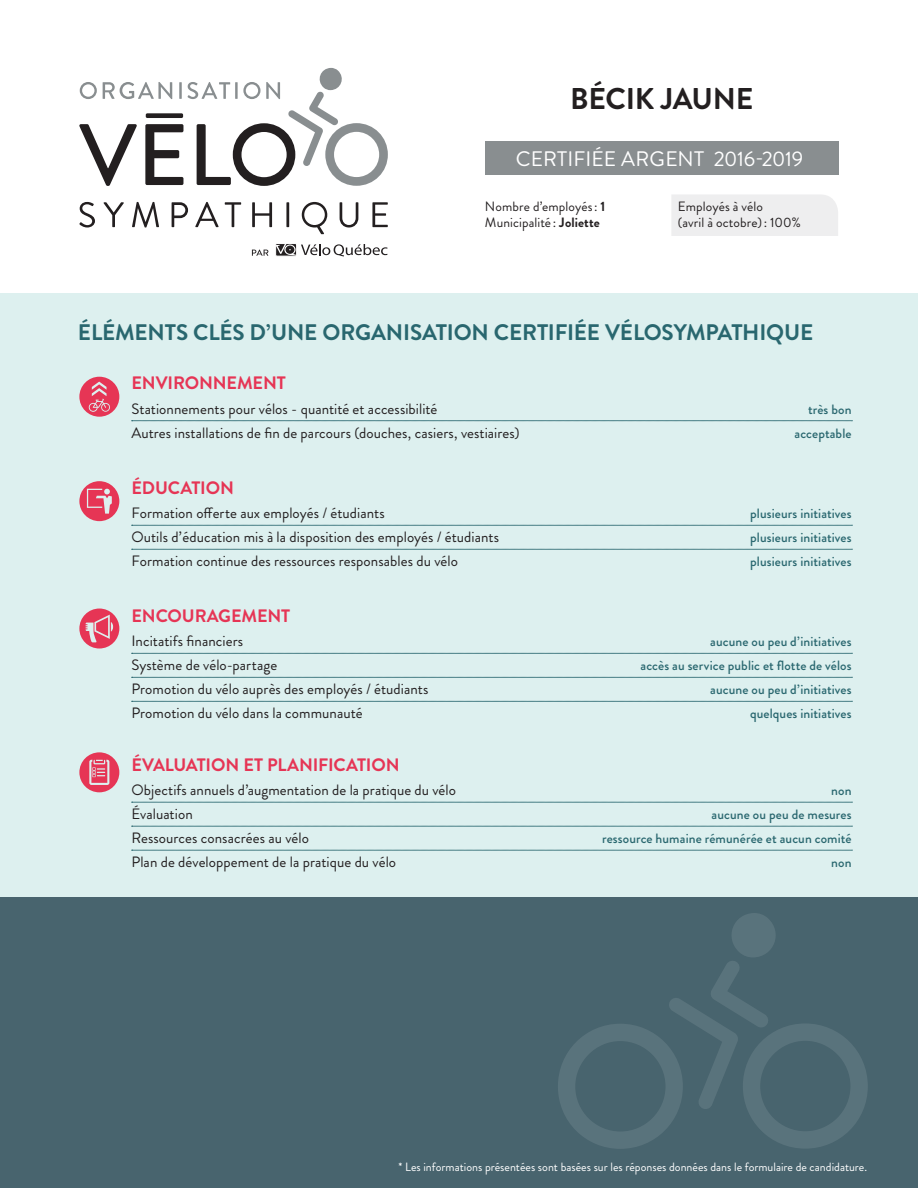
<style>
.page{position:relative;width:918px;height:1188px;background:#fff}
.page>*{position:absolute;margin:0;border:0;box-sizing:border-box;transform-origin:0 0}
.t1{font:700 30px "Brandon Grotesque";letter-spacing:-.015em;color:#231f20}
.t2{font:700 22.5px "Brandon Grotesque";letter-spacing:-.01em;color:#29676f}
.t3{font:21px "Brandon Grotesque";color:#fff}
.t4{font:700 18px "Brandon Grotesque";letter-spacing:-.005em;color:#e63555}
.t5{font:15px "Brandon Grotesque";letter-spacing:.005em;color:#231f20}
.t6{font:500 13.5px "Brandon Grotesque";letter-spacing:.005em;color:#29676f}
.t7{font:13.5px/16.2px "Brandon Grotesque";letter-spacing:.01em;color:#231f20}
.t8{font:12px "Brandon Grotesque";color:#fff}
.s1{font-weight:700}
</style>
<div class="page">
<div style="left:485px;top:141px;width:354px;height:34px;background:#898e90"></div>
<div style="left:671px;top:195px;width:167px;height:41px;background:#eeeeef"></div>
<div style="left:0;top:897px;width:918px;height:291px;background:#48646e"></div>
<svg style="left:558px;top:913px;width:310px;height:236px"></svg>
<div style="left:0;top:294px;width:918px;height:603px;background:#ddf0ef"></div>
<div style="left:79px;top:377px;width:40px;height:40px;background:#e63555;border-radius:50%"></div>
<svg style="left:89px;top:382px;width:21px;height:30px"></svg>
<svg style="left:132px;top:421px;width:720px;height:1px"></svg>
<div style="left:79px;top:752px;width:40px;height:40px;background:#e63555;border-radius:50%"></div>
<svg style="left:89px;top:760px;width:20px;height:25px"></svg>
<svg style="left:132px;top:802px;width:720px;height:1px"></svg>
<svg style="left:132px;top:826px;width:720px;height:1px"></svg>
<svg style="left:132px;top:850px;width:720px;height:1px"></svg>
<div style="left:79px;top:481px;width:40px;height:40px;background:#e63555;border-radius:50%"></div>
<svg style="left:87px;top:489px;width:25px;height:25px"></svg>
<svg style="left:132px;top:525px;width:720px;height:1px"></svg>
<svg style="left:132px;top:549px;width:720px;height:1px"></svg>
<div style="left:79px;top:609px;width:40px;height:40px;background:#e63555;border-radius:50%"></div>
<svg style="left:86px;top:615px;width:27px;height:27px"></svg>
<svg style="left:132px;top:653px;width:720px;height:1px"></svg>
<svg style="left:132px;top:677px;width:720px;height:1px"></svg>
<svg style="left:132px;top:701px;width:720px;height:1px"></svg>
<svg style="left:79px;top:202px;width:16px;height:26px"></svg>
<svg style="left:103px;top:202px;width:21px;height:25px"></svg>
<svg style="left:132px;top:202px;width:27px;height:26px"></svg>
<svg style="left:172px;top:202px;width:16px;height:25px"></svg>
<svg style="left:195px;top:202px;width:24px;height:25px"></svg>
<svg style="left:225px;top:202px;width:16px;height:25px"></svg>
<svg style="left:252px;top:202px;width:20px;height:25px"></svg>
<hr style="left:286px;top:202px;width:3px;height:25px;background:#231f20">
<svg style="left:302px;top:202px;width:25px;height:32px"></svg>
<svg style="left:340px;top:202px;width:18px;height:26px"></svg>
<svg style="left:372px;top:202px;width:16px;height:25px"></svg>
<svg style="left:79px;top:68px;width:309px;height:118px"></svg>
<div style="left:146px;top:113px;width:37px;height:5px;background:#231f20;border-radius:2px"></div>
<svg style="left:277px;top:244px;width:111px;height:13px"></svg>
<div style="left:275px;top:243px;width:22px;height:13px;border:1px solid #fff"></div>
<svg style="left:252px;top:249px;width:16px;height:7px"></svg>
<p class="t1" style="left:570px;top:78px;width:185px">BÉCIK JAUNE</p>
<p class="t3" style="left:516px;top:144px;width:289px">CERTIFIÉE ARGENT 2016-2019</p>
<p class="t7" style="left:678px;top:199px;width:124px">Employés à vélo<br>(avril à octobre): 100%</p>
<p class="t7" style="left:485px;top:199px;width:122px">Nombre d’employés: <span class="s1">1</span></p>
<p class="t7" style="left:485px;top:215px;width:116px">Municipalité : <span class="s1">Joliette</span></p>
<h1 class="t2" style="left:78px;top:316px;width:737px">ÉLÉMENTS CLÉS D’UNE ORGANISATION CERTIFIÉE VÉLOSYMPATHIQUE</h1>
<p class="t4" style="left:131px;top:371px;width:156px">ENVIRONNEMENT</p>
<p class="t5" style="left:131px;top:398px;width:308px">Stationnements pour vélos - quantité et accessibilité</p>
<p class="t6" style="left:808px;top:400px;width:45px">très bon</p>
<p class="t5" style="left:131px;top:422px;width:390px">Autres installations de fin de parcours (douches, casiers, vestiaires)</p>
<p class="t6" style="left:794px;top:424px;width:59px">acceptable</p>
<p class="t4" style="left:131px;top:475px;width:104px">ÉDUCATION</p>
<p class="t5" style="left:131px;top:503px;width:255px">Formation offerte aux employés / étudiants</p>
<p class="t6" style="left:750px;top:504px;width:103px">plusieurs initiatives</p>
<p class="t5" style="left:131px;top:527px;width:369px">Outils d’éducation mis à la disposition des employés / étudiants</p>
<p class="t6" style="left:750px;top:528px;width:103px">plusieurs initiatives</p>
<p class="t5" style="left:131px;top:551px;width:328px">Formation continue des ressources responsables du vélo</p>
<p class="t6" style="left:750px;top:552px;width:103px">plusieurs initiatives</p>
<p class="t4" style="left:131px;top:603px;width:160px">ENCOURAGEMENT</p>
<p class="t5" style="left:131px;top:631px;width:113px">Incitatifs financiers</p>
<p class="t6" style="left:710px;top:632px;width:143px">aucune ou peu d’initiatives</p>
<p class="t5" style="left:131px;top:655px;width:147px">Système de vélo-partage</p>
<p class="t6" style="left:641px;top:656px;width:213px">accès au service public et flotte de vélos</p>
<p class="t5" style="left:131px;top:679px;width:299px">Promotion du vélo auprès des employés / étudiants</p>
<p class="t6" style="left:710px;top:680px;width:143px">aucune ou peu d’initiatives</p>
<p class="t5" style="left:131px;top:703px;width:233px">Promotion du vélo dans la communauté</p>
<p class="t6" style="left:750px;top:704px;width:103px">quelques initiatives</p>
<p class="t4" style="left:131px;top:752px;width:270px">ÉVALUATION ET PLANIFICATION</p>
<p class="t5" style="left:131px;top:780px;width:326px">Objectifs annuels d’augmentation de la pratique du vélo</p>
<p class="t6" style="left:831px;top:781px;width:22px">non</p>
<p class="t5" style="left:131px;top:804px;width:63px">Évaluation</p>
<p class="t6" style="left:712px;top:805px;width:141px">aucune ou peu de mesures</p>
<p class="t5" style="left:131px;top:828px;width:179px">Ressources consacrées au vélo</p>
<p class="t6" style="left:602px;top:829px;width:251px">ressource humaine rémunérée et aucun comité</p>
<p class="t5" style="left:131px;top:852px;width:266px">Plan de développement de la pratique du vélo</p>
<p class="t6" style="left:831px;top:853px;width:22px">non</p>
<p class="t8" style="left:399px;top:1158px;width:470px">* Les informations présentées sont basées sur les réponses données dans le formulaire de candidature.</p>
</div>
